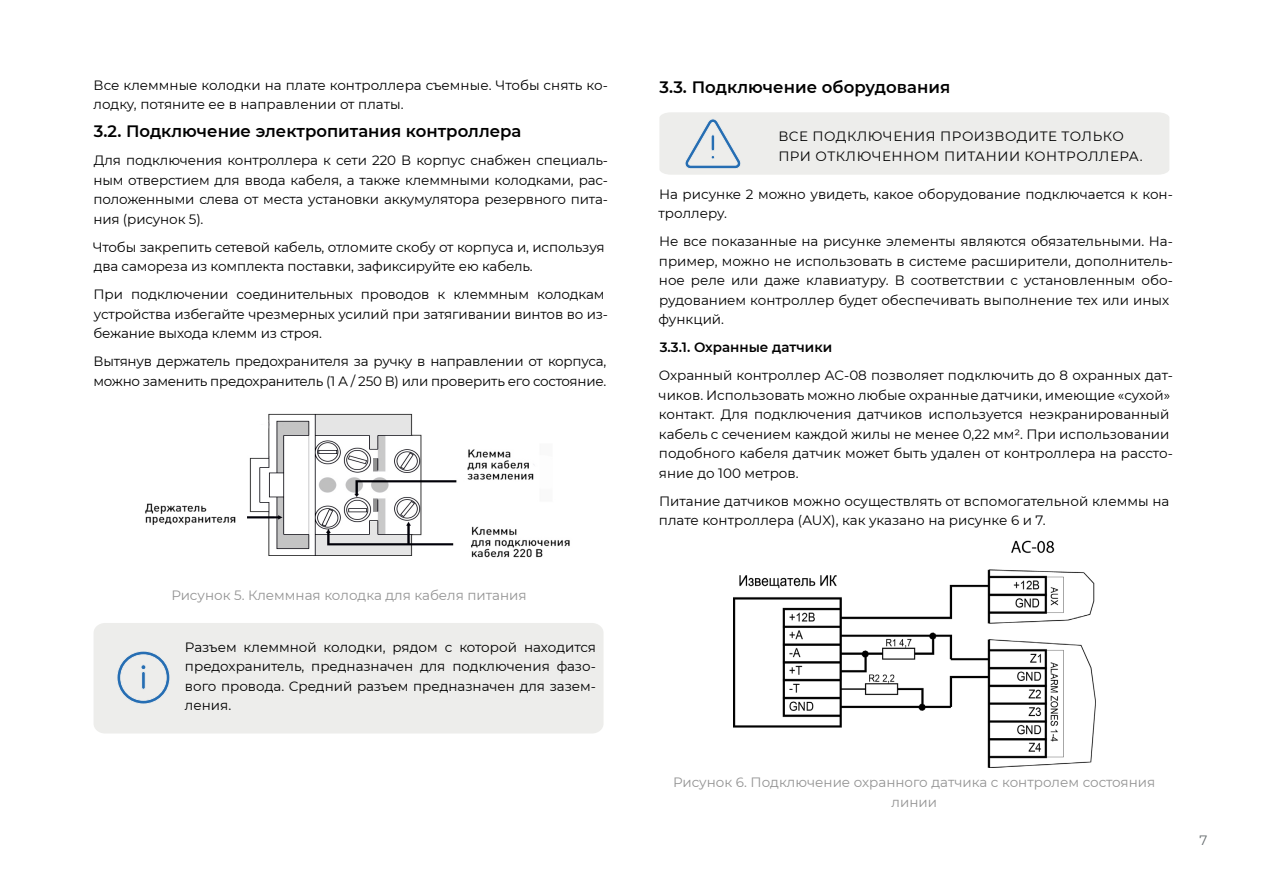
<style>
.page{position:relative;width:1263px;height:893px;background:#fff}
.page>*{position:absolute;margin:0;border:0;box-sizing:border-box;transform-origin:0 0}
.абзац2{font:600 16.5px "Montserrat";color:#000}
.Подзаголовок{font:600 16.5px "Montserrat";letter-spacing:.005em;color:#000}
.текст{font:13.5px/19.5px "Montserrat";color:#000}
.абзац2-2{font:13.5px/19.5px "Montserrat";letter-spacing:-.01em;color:#000}
.текст-2{font:13.5px/19.5px "Montserrat";color:#949494;text-align:center}
.текст-3{font:13.5px/19.5px "Montserrat";letter-spacing:.035em;color:#000}
.абзац2-3{font:600 13.5px "Montserrat";color:#000}
.t1{font:13.5px "Montserrat";color:#686e70}
</style>
<div class="page">
<img style="left:145px;top:413px;width:425px;height:145px">
<div style="left:94px;top:623px;width:509px;height:110px;background:#ededeb"></div>
<svg style="left:116px;top:650px;width:55px;height:55px;background:#ced9e2"></svg>
<div style="left:659px;top:112px;width:510px;height:63px;background:#ededeb"></div>
<img style="left:733px;top:540px;width:362px;height:227px">
<p class="абзац2-2" style="left:94px;top:75px;width:516px">Все клеммные колодки на плате контроллера съемные. Чтобы снять ко&shy;лодку, потяните ее в направлении от платы.</p>
<p class="абзац2" style="left:94px;top:120px;width:429px">3.2. Подключение электропитания контроллера</p>
<p class="абзац2-2" style="left:93px;top:150px;width:516px;text-align:justify">Для подключения контроллера к сети 220 В корпус снабжен специаль&shy;ным отверстием для ввода кабеля, а также клеммными колодками, рас&shy;положенными слева от места установки аккумулятора резервного пита&shy;ния (рисунок 5).</p>
<p class="абзац2-2" style="left:93px;top:237px;width:513px">Чтобы закрепить сетевой кабель, отломите скобу от корпуса и, используя два самореза из комплекта поставки, зафиксируйте ею кабель.</p>
<p class="абзац2-2" style="left:93px;top:284px;width:516px">При подключении соединительных проводов к клеммным колодкам устройства избегайте чрезмерных усилий при затягивании винтов во из&shy;бежание выхода клемм из строя.</p>
<p class="абзац2-2" style="left:93px;top:351px;width:514px">Вытянув держатель предохранителя за ручку в направлении от корпуса, можно заменить предохранитель (1 А / 250 В) или проверить его состояние.</p>
<p class="текст-2" style="left:171px;top:585px;width:357px">Рисунок 5. Клеммная колодка для кабеля питания</p>
<p class="текст" style="left:185px;top:637px;width:413px;text-align:justify">Разъем клеммной колодки, рядом с которой находится предохранитель, предназначен для подключения фазо&shy;вого провода. Средний разъем предназначен для зазем&shy;ления.</p>
<p class="Подзаголовок" style="left:659px;top:75px;width:292px">3.3. Подключение оборудования</p>
<p class="текст-3" style="left:778px;top:126px;width:366px">ВСЕ ПОДКЛЮЧЕНИЯ ПРОИЗВОДИТЕ ТОЛЬКО<br>ПРИ ОТКЛЮЧЕННОМ ПИТАНИИ КОНТРОЛЛЕРА.</p>
<p class="текст" style="left:658px;top:183px;width:516px">На рисунке 2 можно увидеть, какое оборудование подключается к кон&shy;троллеру.</p>
<p class="текст" style="left:658px;top:231px;width:516px">Не все показанные на рисунке элементы являются обязательными. На&shy;пример, можно не использовать в системе расширители, дополнитель&shy;ное реле или даже клавиатуру. В соответствии с установленным обо&shy;рудованием контроллер будет обеспечивать выполнение тех или иных функций.</p>
<p class="абзац2-3" style="left:660px;top:338px;width:174px">3.3.1. Охранные датчики</p>
<p class="текст" style="left:659px;top:365px;width:516px">Охранный контроллер AC-08 позволяет подключить до 8 охранных дат&shy;чиков. Использовать можно любые охранные датчики, имеющие «сухой» контакт. Для подключения датчиков используется неэкранированный кабель с сечением каждой жилы не менее 0,22 мм2. При использовании подобного кабеля датчик может быть удален от контроллера на рассто&shy;яние до 100 метров.</p>
<p class="текст" style="left:659px;top:491px;width:512px">Питание датчиков можно осуществлять от вспомогательной клеммы на плате контроллера (AUX), как указано на рисунке 6 и 7.</p>
<p class="текст-2" style="left:673px;top:772px;width:484px">Рисунок 6. Подключение охранного датчика с контролем состояния линии</p>
<p class="t1" style="left:1199px;top:831px;width:9px">7</p>
</div>
